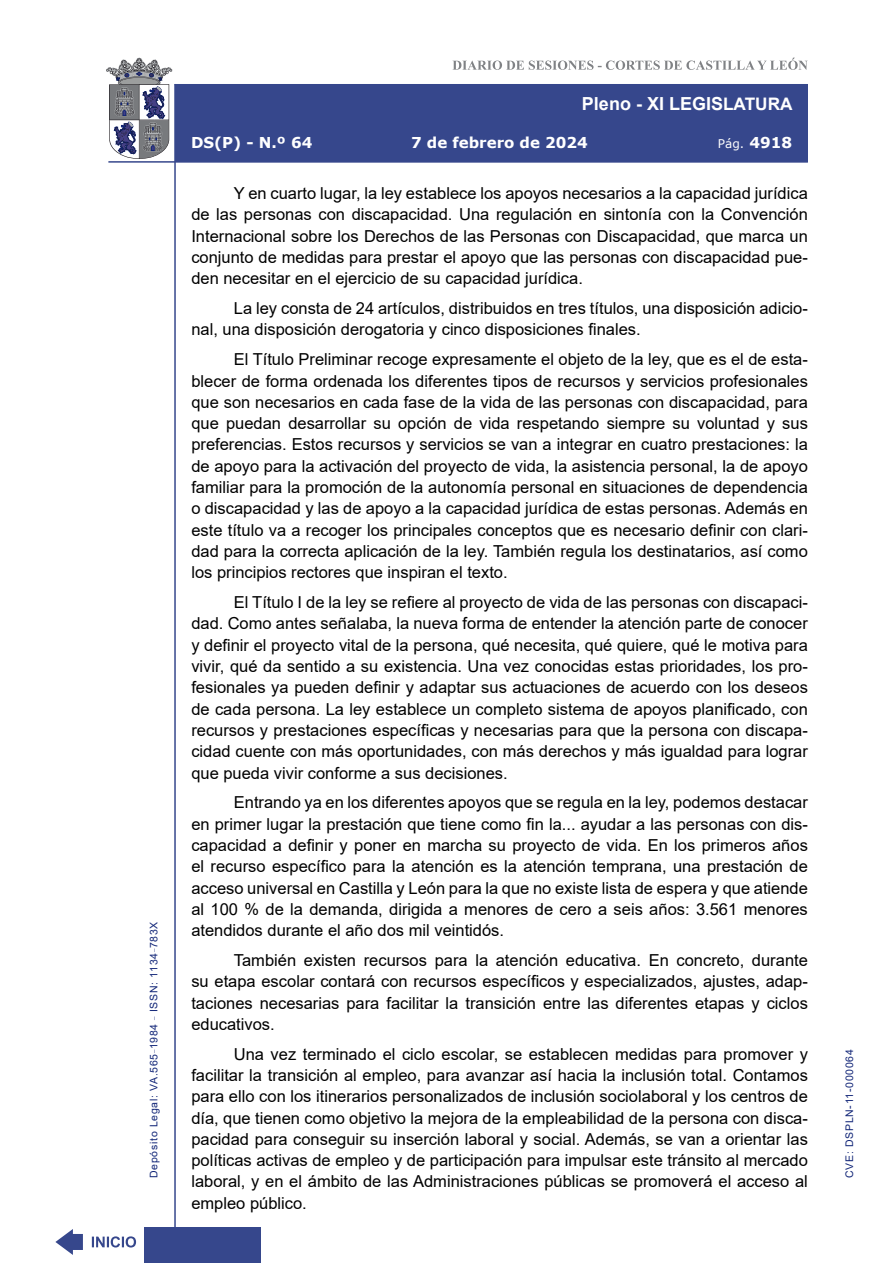
<style>
.page{position:relative;width:893px;height:1263px;background:#fff}
.page>*{position:absolute;margin:0;border:0;box-sizing:border-box;transform-origin:0 0}
.t1{font:700 18px "Arial";color:#fff}
.t2{font:16.5px/21.3px "Arial";color:#000;text-align:justify}
.t3{font:700 15px "Verdana";color:#fff}
.t4{font:12px "Verdana";color:#fff}
.t5{font:10.5px "Arial";letter-spacing:.065em;color:#122678}
.s1{font-size:17.25px}
.s2{font-weight:700;font-size:15px}
</style>
<div class="page">
<svg style="left:452px;top:58px;width:356px;height:12px"></svg>
<hr style="left:174px;top:84px;width:2px;height:1179px;background:#36478c">
<div style="left:144px;top:1227px;width:117px;height:36px;background:#36478c"></div>
<div style="left:175px;top:84px;width:633px;height:78px;background:#36478c"></div>
<hr style="left:108px;top:161px;width:700px;height:2px;background:#36478c">
<svg style="left:92px;top:1236px;width:44px;height:11px"></svg>
<svg style="left:55px;top:1229px;width:28px;height:26px"></svg>
<svg style="left:106px;top:58px;width:66px;height:101px"></svg>
<p class="t5" style="left:146px;top:1178px;width:258px;rotate:-90deg">Depósito Legal: VA.565<sup>_</sup>1984 <sup>_</sup> ISSN: 1134<sup>_</sup>783X</p>
<p class="t1" style="left:582px;top:91px;width:212px">Pleno - XI LEGIS<span class="s1">LATURA</span></p>
<p class="t3" style="left:191px;top:132px;width:123px">DS(P) - N.º 64</p>
<p class="t3" style="left:411px;top:132px;width:178px">7 de febrero de 2024</p>
<p class="t4" style="left:718px;top:135px;width:76px">Pág. <span class="s2">4918</span></p>
<p class="t2" style="left:191px;top:183px;width:618px;text-indent:43px">Y en cuarto lugar, la ley establece los apoyos necesarios a la capacidad jurídica de las personas con discapacidad. Una regulación en sintonía con la Convención Internacional sobre los Derechos de las Personas con Discapacidad, que marca un conjunto de medidas para prestar el apoyo que las personas con discapacidad pue&shy;den necesitar en el ejercicio de su capacidad jurídica.</p>
<p class="t2" style="left:191px;top:298px;width:618px;text-indent:43px">La ley consta de 24 artículos, distribuidos en tres títulos, una disposición adicio&shy;nal, una disposición derogatoria y cinco disposiciones finales.</p>
<p class="t2" style="left:191px;top:349px;width:618px;text-indent:43px">El Título Preliminar recoge expresamente el objeto de la ley, que es el de esta&shy;blecer de forma ordenada los diferentes tipos de recursos y servicios profesionales que son necesarios en cada fase de la vida de las personas con discapacidad, para que puedan desarrollar su opción de vida respetando siempre su voluntad y sus preferencias. Estos recursos y servicios se van a integrar en cuatro prestaciones: la de apoyo para la activación del proyecto de vida, la asistencia personal, la de apoyo familiar para la promoción de la autonomía personal en situaciones de dependencia o discapacidad y las de apoyo a la capacidad jurídica de estas personas. Además en este título va a recoger los principales conceptos que es necesario definir con clari&shy;dad para la correcta aplicación de la ley. También regula los destinatarios, así como los principios rectores que inspiran el texto.</p>
<p class="t2" style="left:191px;top:591px;width:618px;text-indent:43px">El Título I de la ley se refiere al proyecto de vida de las personas con discapaci&shy;dad. Como antes señalaba, la nueva forma de entender la atención parte de conocer y definir el proyecto vital de la persona, qué necesita, qué quiere, qué le motiva para vivir, qué da sentido a su existencia. Una vez conocidas estas prioridades, los pro&shy;fesionales ya pueden definir y adaptar sus actuaciones de acuerdo con los deseos de cada persona. La ley establece un completo sistema de apoyos planificado, con recursos y prestaciones específicas y necesarias para que la persona con discapa&shy;cidad cuente con más oportunidades, con más derechos y más igualdad para lograr que pueda vivir conforme a sus decisiones.</p>
<p class="t2" style="left:191px;top:792px;width:618px;text-indent:43px">Entrando ya en los diferentes apoyos que se regula en la ley, podemos destacar en primer lugar la prestación que tiene como fin la... ayudar a las personas con dis&shy;capacidad a definir y poner en marcha su proyecto de vida. En los primeros años el recurso específico para la atención es la atención temprana, una prestación de acceso universal en Castilla y León para la que no existe lista de espera y que atiende al 100 % de la demanda, dirigida a menores de cero a seis años: 3.561 menores atendidos durante el año dos mil veintidós.</p>
<p class="t2" style="left:191px;top:949px;width:618px;text-indent:43px">También existen recursos para la atención educativa. En concreto, durante su etapa escolar contará con recursos específicos y especializados, ajustes, adap&shy;taciones necesarias para facilitar la transición entre las diferentes etapas y ciclos educativos.</p>
<p class="t2" style="left:191px;top:1043px;width:618px;text-indent:43px">Una vez terminado el ciclo escolar, se establecen medidas para promover y facilitar la transición al empleo, para avanzar así hacia la inclusión total. Contamos para ello con los itinerarios personalizados de inclusión sociolaboral y los centros de día, que tienen como objetivo la mejora de la empleabilidad de la persona con disca&shy;pacidad para conseguir su inserción laboral y social. Además, se van a orientar las políticas activas de empleo y de participación para impulsar este tránsito al mercado laboral, y en el ámbito de las Administraciones públicas se promoverá el acceso al empleo público.</p>
<p class="t5" style="left:842px;top:1178px;width:130px;rotate:-90deg">CVE: DSPLN-11-000064</p>
</div>
